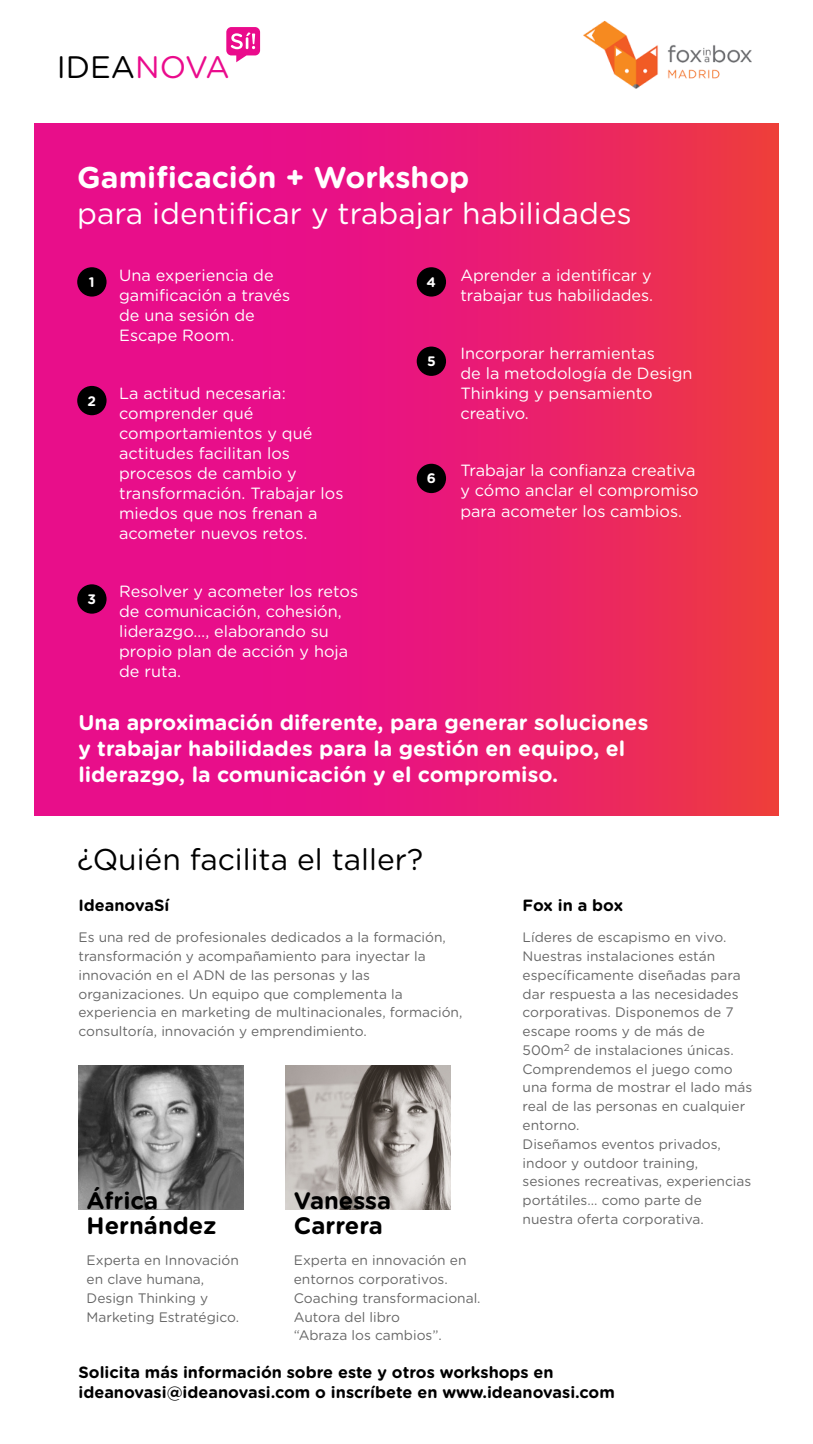
<style>
.page{position:relative;width:813px;height:1444px;background:#fff}
.page>*{position:absolute;margin:0;border:0;box-sizing:border-box;transform-origin:0 0}
.t1{font:31px "Gotham Rounded";color:#000}
.t2{font:30px "Gotham Rounded";color:#fff}
.t3{font:30px "Gotham Rounded";color:#000}
.t4{font:700 30px "Gotham Rounded";color:#fff}
.t5{font:700 23.75px/25px "Gotham Rounded";color:#000}
.t6{font:700 21.25px/26.2px "Gotham Rounded";color:#fff}
.t7{font:16.25px/20px "Gotham Rounded";color:#fff}
.t8{font:700 16.25px/20px "Gotham Rounded";color:#000}
.t9{font:13.75px/18.8px "Gotham Rounded";color:rgb(0 0 0/.6)}
.t10{font:700 13.75px "Gotham Rounded";color:#fff}
.s1{color:#ea0b8c}
</style>
<div class="page">
<svg style="left:34px;top:123px;width:744px;height:692px;background:#e91b73"></svg>
<div style="left:77px;top:267px;width:29px;height:29px;background:#000;border-radius:50%"></div>
<div style="left:416px;top:267px;width:30px;height:29px;background:#000;border-radius:50%"></div>
<div style="left:77px;top:386px;width:29px;height:29px;background:#000;border-radius:50%"></div>
<div style="left:77px;top:584px;width:29px;height:29px;background:#000;border-radius:50%"></div>
<div style="left:416px;top:346px;width:30px;height:30px;background:#000;border-radius:50%"></div>
<div style="left:416px;top:463px;width:30px;height:30px;background:#000;border-radius:50%"></div>
<img style="left:78px;top:1065px;width:166px;height:144px">
<img style="left:285px;top:1065px;width:165px;height:144px">
<svg style="left:226px;top:27px;width:34px;height:35px"></svg>
<img style="left:584px;top:20px;width:167px;height:69px">
<h1 class="t1" style="left:57px;top:46px;width:174px">IDEA<span class="s1">NOVA</span></h1>
<h2 class="t4" style="left:77px;top:155px;width:394px">Gamificación + Workshop</h2>
<h2 class="t2" style="left:77px;top:192px;width:556px">para identificar y trabajar habilidades</h2>
<p class="t7" style="left:119px;top:265px;width:172px">Una experiencia de gamificación a través de una sesión de<br>Escape Room.</p>
<p class="t10" style="left:89px;top:272px;width:7px">1</p>
<p class="t10" style="left:426px;top:272px;width:11px">4</p>
<p class="t10" style="left:88px;top:390px;width:10px">2</p>
<p class="t10" style="left:88px;top:589px;width:10px">3</p>
<p class="t7" style="left:119px;top:382px;width:226px">La actitud necesaria: comprender qué comportamientos y qué actitudes facilitan los procesos de cambio y transformación. Trabajar los miedos que nos frenan a acometer nuevos retos.</p>
<p class="t7" style="left:119px;top:580px;width:240px">Resolver y acometer los retos de comunicación, cohesión, liderazgo…, elaborando su propio plan de acción y hoja de ruta.</p>
<p class="t10" style="left:427px;top:351px;width:10px">5</p>
<p class="t10" style="left:427px;top:468px;width:11px">6</p>
<p class="t7" style="left:460px;top:265px;width:194px">Aprender a identificar y trabajar tus habilidades.</p>
<p class="t7" style="left:460px;top:342px;width:233px">Incorporar herramientas<br>de la metodología de Design<br>Thinking y pensamiento creativo.</p>
<p class="t7" style="left:460px;top:460px;width:240px">Trabajar la confianza creativa y cómo anclar el compromiso para acometer los cambios.</p>
<h3 class="t6" style="left:78px;top:708px;width:571px">Una aproximación diferente, para generar soluciones y trabajar habilidades para la gestión en equipo, el liderazgo, la comunicación y el compromiso.</h3>
<h2 class="t3" style="left:77px;top:838px;width:347px">¿Quién facilita el taller?</h2>
<p class="t8" style="left:78px;top:894px;width:92px">IdeanovaSí</p>
<p class="t9" style="left:78px;top:927px;width:385px">Es una red de profesionales dedicados a la formación, transformación y acompañamiento para inyectar la innovación en el ADN de las personas y las organizaciones. Un equipo que complementa la experiencia en marketing de multinacionales, formación, consultoría, innovación y emprendimiento.</p>
<h3 class="t5" style="left:87px;top:1186px;width:131px">África<br>Hernández</h3>
<p class="t9" style="left:87px;top:1250px;width:154px">Experta en Innovación en clave humana,<br>Design Thinking y<br>Marketing Estratégico.</p>
<h3 class="t5" style="left:294px;top:1187px;width:99px">Vanessa<br>Carrera</h3>
<p class="t9" style="left:294px;top:1250px;width:188px">Experta en innovación en entornos corporativos.<br>Coaching transformacional.<br>Autora del libro<br>“Abraza los cambios”.</p>
<p class="t8" style="left:522px;top:894px;width:102px">Fox in a box</p>
<p class="t9" style="left:522px;top:927px;width:231px">Líderes de escapismo en vivo.<br>Nuestras instalaciones están específicamente diseñadas para dar respuesta a las necesidades corporativas. Disponemos de 7 escape rooms y de más de<br>500m<sup>2</sup> de instalaciones únicas.<br>Comprendemos el juego como una forma de mostrar el lado más real de las personas en cualquier entorno.<br>Diseñamos eventos privados, indoor y outdoor training, sesiones recreativas, experiencias portátiles... como parte de nuestra oferta corporativa.</p>
<p class="t8" style="left:78px;top:1361px;width:538px">Solicita más información sobre este y otros workshops en ideanovasi@ideanovasi.com o inscríbete en www.ideanovasi.com</p>
</div>
